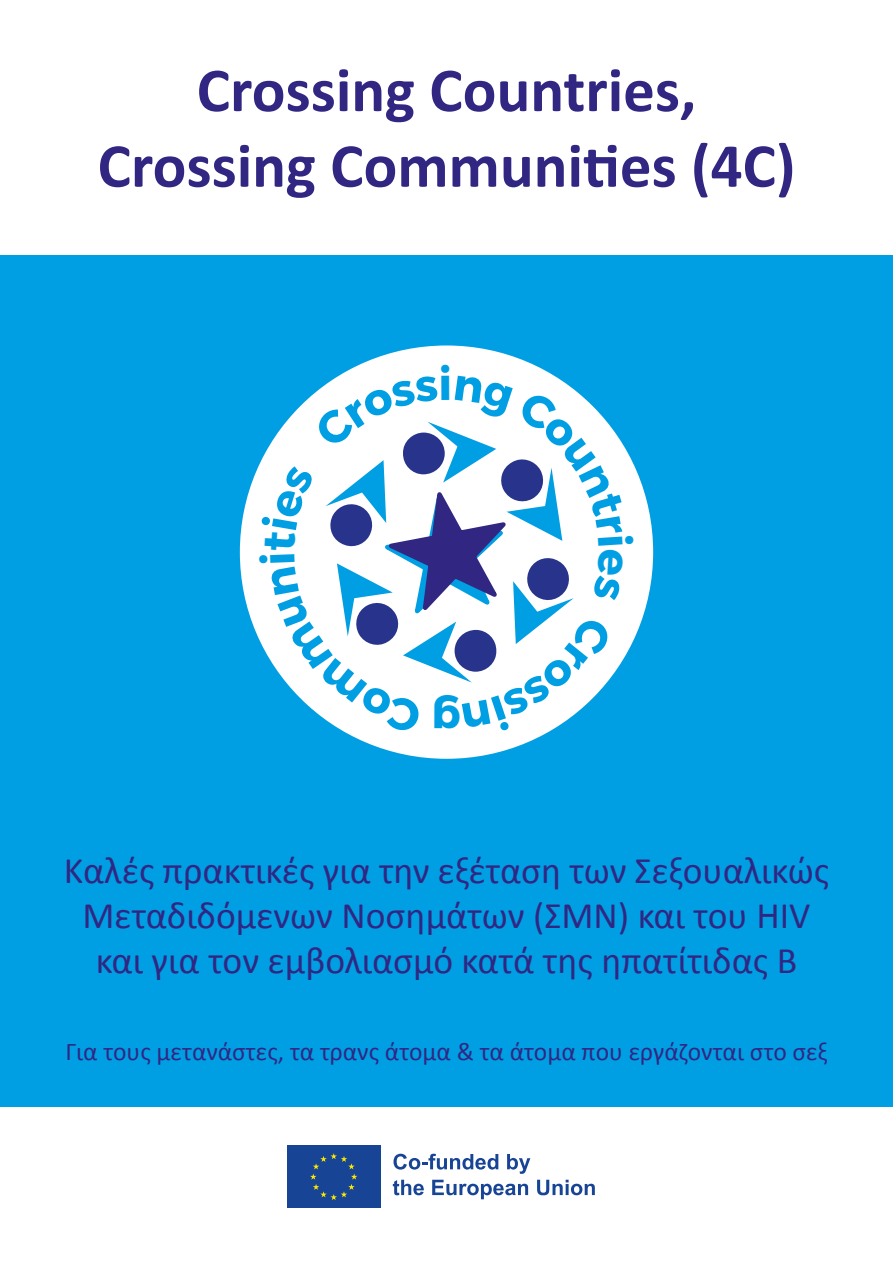
<style>
.page{position:relative;width:893px;height:1263px;background:#fff}
.page>*{position:absolute;margin:0;border:0;box-sizing:border-box;transform-origin:0 0}
.t1{font:700 63px/75.6px "Calibri";color:#312783;text-align:center}
.t2{font:700 44.85px "Montserrat";color:#009fe3}
.t3{font:37.5px/45px "Calibri";color:#312783;text-align:center}
.t4{font:25.5px "Calibri";color:#312783}
</style>
<div class="page">
<div style="left:0;top:255px;width:893px;height:851px;background:#009fe3"></div>
<div style="left:240px;top:345px;width:413px;height:414px;background:#fff;border-radius:50%"></div>
<div style="left:287px;top:1145px;width:94px;height:63px;background:#174494"></div>
<svg style="left:310px;top:1153px;width:47px;height:47px"></svg>
<svg style="left:393px;top:1154px;width:105px;height:15px"></svg>
<svg style="left:507px;top:1154px;width:23px;height:20px"></svg>
<svg style="left:393px;top:1180px;width:31px;height:15px"></svg>
<svg style="left:432px;top:1180px;width:96px;height:19px"></svg>
<svg style="left:537px;top:1180px;width:58px;height:15px"></svg>
<svg style="left:259px;top:375px;width:375px;height:359px"></svg>
<h1 class="t1" style="left:98px;top:50px;width:699px">Crossing Countries,<br>Crossing Communities (4C)</h1>
<p class="t2" style="left:439px;top:356px;width:16px">i</p>
<p class="t2" style="left:461px;top:748px;width:31px;rotate:-180deg">g</p>
<p class="t3" style="left:64px;top:847px;width:767px">Καλές πρακτικές για την εξέταση των Σεξουαλικώς<br>Μεταδιδόμενων Νοσημάτων (ΣΜΝ) και του HIV και για τον εμβολιασμό κατά της ηπατίτιδας Β</p>
<p class="t4" style="left:66px;top:1034px;width:763px">Για τους μετανάστες, τα τρανς άτομα &amp; τα άτομα που εργάζονται στο σεξ</p>
</div>
